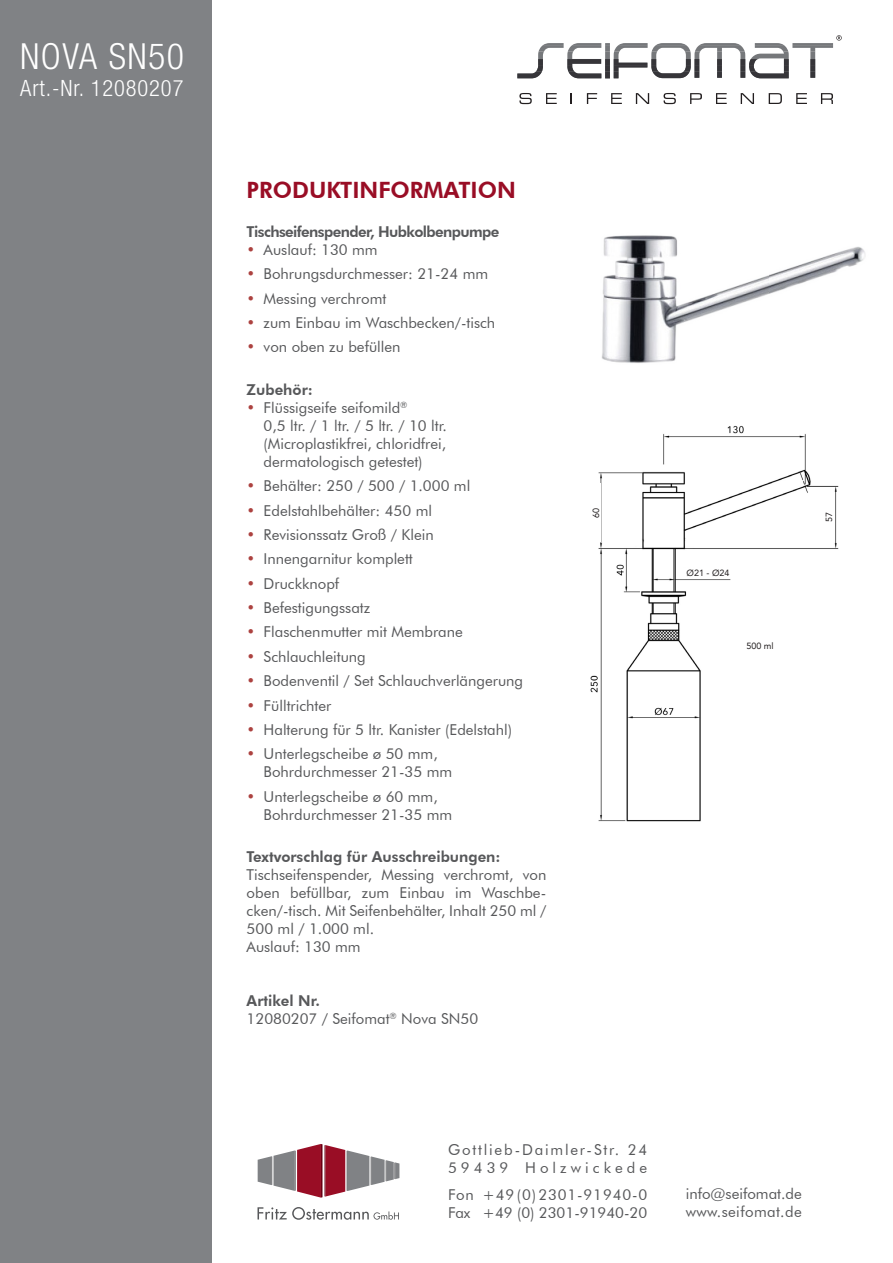
<style>
.page{position:relative;width:893px;height:1263px;background:#fff}
.page>*{position:absolute;margin:0;border:0;box-sizing:border-box;transform-origin:0 0}
.t1{font:300 condensed 36px "Helvetica Neue LT Std";letter-spacing:.04em;color:#fff}
.Produktinformation{font:800 22.5px "Futura BT";color:#990d25}
.t2{font:300 condensed 22.5px "Helvetica Neue LT Std";letter-spacing:.04em;color:#fff}
.Text{font:15px/18px "Futura BT";color:#57585a}
.Hervorgehoben{font:800 15px "Futura BT";color:#57585a}
.Text-2{font:15px/18px "Futura BT";letter-spacing:.12em;color:#57585a}
.Hervorgehoben-2{font:800 15px "Futura BT";letter-spacing:-.04em;color:#57585a}
.Aufzählungen{font:9px "Avenir LT";color:#231f20}
.s1{color:#ac4240}
</style>
<div class="page">
<svg style="left:519px;top:93px;width:13px;height:11px"></svg>
<svg style="left:546px;top:93px;width:11px;height:11px"></svg>
<svg style="left:587px;top:93px;width:10px;height:11px"></svg>
<svg style="left:611px;top:93px;width:11px;height:11px"></svg>
<svg style="left:636px;top:93px;width:13px;height:11px"></svg>
<svg style="left:664px;top:93px;width:12px;height:11px"></svg>
<svg style="left:690px;top:93px;width:12px;height:11px"></svg>
<svg style="left:716px;top:93px;width:11px;height:11px"></svg>
<svg style="left:741px;top:93px;width:13px;height:11px"></svg>
<svg style="left:769px;top:93px;width:13px;height:11px"></svg>
<svg style="left:796px;top:93px;width:11px;height:11px"></svg>
<svg style="left:821px;top:93px;width:12px;height:11px"></svg>
<svg style="left:517px;top:35px;width:325px;height:43px"></svg>
<div style="left:0;top:0;width:212px;height:1263px;background:#808285"></div>
<svg style="left:257px;top:1207px;width:142px;height:13px"></svg>
<svg style="left:258px;top:1144px;width:141px;height:53px"></svg>
<img style="left:590px;top:425px;width:249px;height:397px">
<div style="left:679px;top:568px;width:59px;height:9px;background:#fff"></div>
<img style="left:602px;top:235px;width:168px;height:128px">
<img style="left:770px;top:247px;width:96px;height:47px">
<div style="left:591px;top:483px;width:9px;height:59px;background:#fff"></div>
<div style="left:824px;top:495px;width:9px;height:45px;background:#fff"></div>
<div style="left:738px;top:641px;width:44px;height:9px;background:#fff"></div>
<p class="t1" style="left:20px;top:35px;width:165px">NOVA SN50</p>
<p class="t2" style="left:20px;top:75px;width:165px">Art.-Nr. 12080207</p>
<p class="Produktinformation" style="left:247px;top:176px;width:271px">PRODUKTINFORMATION</p>
<p class="Hervorgehoben-2" style="left:247px;top:222px;width:254px">Tischseifenspender, Hubkolbenpumpe</p>
<p class="Text" style="left:247px;top:240px;width:133px"><span class="s1">•</span> Auslauf: 130 mm</p>
<p class="Text" style="left:247px;top:265px;width:243px"><span class="s1">•</span> Bohrungsdurchmesser: 21-24 mm</p>
<p class="Text" style="left:247px;top:289px;width:141px"><span class="s1">•</span> Messing verchromt</p>
<p class="Text" style="left:247px;top:313px;width:250px"><span class="s1">•</span> zum Einbau im Waschbecken/-tisch</p>
<p class="Text" style="left:247px;top:338px;width:155px"><span class="s1">•</span> von oben zu befüllen</p>
<p class="Hervorgehoben" style="left:247px;top:380px;width:68px">Zubehör:</p>
<p class="Text" style="left:264px;top:398px;width:185px;text-indent:-17px"><span class="s1">•</span> Flüssigseife seifomild<sup>®<br></sup>0,5 ltr. / 1 ltr. / 5 ltr. / 10 ltr. (Microplastikfrei, chloridfrei, dermatologisch getestet)</p>
<p class="Text" style="left:247px;top:477px;width:225px"><span class="s1">•</span> Behälter: 250 / 500 / 1.000 ml</p>
<p class="Text" style="left:247px;top:501px;width:187px"><span class="s1">•</span> Edelstahlbehälter: 450 ml</p>
<p class="Text" style="left:247px;top:525px;width:189px"><span class="s1">•</span> Revisionssatz Groß / Klein</p>
<p class="Text" style="left:247px;top:550px;width:168px"><span class="s1">•</span> Innengarnitur komplett</p>
<p class="Text" style="left:247px;top:574px;width:94px"><span class="s1">•</span> Druckknopf</p>
<p class="Text" style="left:247px;top:599px;width:125px"><span class="s1">•</span> Befestigungssatz</p>
<p class="Text" style="left:247px;top:623px;width:218px"><span class="s1">•</span> Flaschenmutter mit Membrane</p>
<p class="Text" style="left:247px;top:647px;width:121px"><span class="s1">•</span> Schlauchleitung</p>
<p class="Text" style="left:247px;top:672px;width:278px"><span class="s1">•</span> Bodenventil / Set Schlauchverlängerung</p>
<p class="Text" style="left:247px;top:696px;width:86px"><span class="s1">•</span> Fülltrichter</p>
<p class="Text" style="left:247px;top:720px;width:267px"><span class="s1">•</span> Halterung für 5 ltr. Kanister (Edelstahl)</p>
<p class="Text" style="left:264px;top:745px;width:190px;text-indent:-17px"><span class="s1">•</span> Unterlegscheibe ø 50 mm,<br>Bohrdurchmesser 21-35 mm</p>
<p class="Text" style="left:264px;top:787px;width:190px;text-indent:-17px"><span class="s1">•</span> Unterlegscheibe ø 60 mm,<br>Bohrdurchmesser 21-35 mm</p>
<p class="Hervorgehoben" style="left:247px;top:848px;width:255px">Textvorschlag für Ausschreibungen:</p>
<p class="Text" style="left:247px;top:866px;width:301px;text-align:justify">Tischseifenspender, Messing verchromt, von oben befüllbar, zum Einbau im Waschbe&shy;cken/-tisch. Mit Seifenbehälter, Inhalt 250 ml / 500 ml / 1.000 ml.</p>
<p class="Text" style="left:247px;top:938px;width:116px">Auslauf: 130 mm</p>
<p class="Hervorgehoben" style="left:247px;top:992px;width:75px">Artikel Nr.</p>
<p class="Text" style="left:247px;top:1010px;width:233px">12080207 / Seifomat<sup>®</sup> Nova SN50</p>
<p class="Aufzählungen" style="left:591px;top:518px;width:12px;rotate:-90deg">60</p>
<p class="Aufzählungen" style="left:824px;top:522px;width:12px;rotate:-90deg">57</p>
<p class="Aufzählungen" style="left:687px;top:568px;width:45px">Ø21 - Ø24</p>
<p class="Aufzählungen" style="left:746px;top:641px;width:29px">500 ml</p>
<p class="Text-2" style="left:448px;top:1141px;width:201px">Gottlieb-Daimler-Str. 24<br>59439 Holzwickede</p>
<p class="Text" style="left:448px;top:1186px;width:201px">Fon +49 (0) 2301-91940-0<br>Fax +49 (0) 2301-91940-20</p>
<p class="Text" style="left:686px;top:1184px;width:118px">info@seifomat.de www.seifomat.de</p>
</div>
